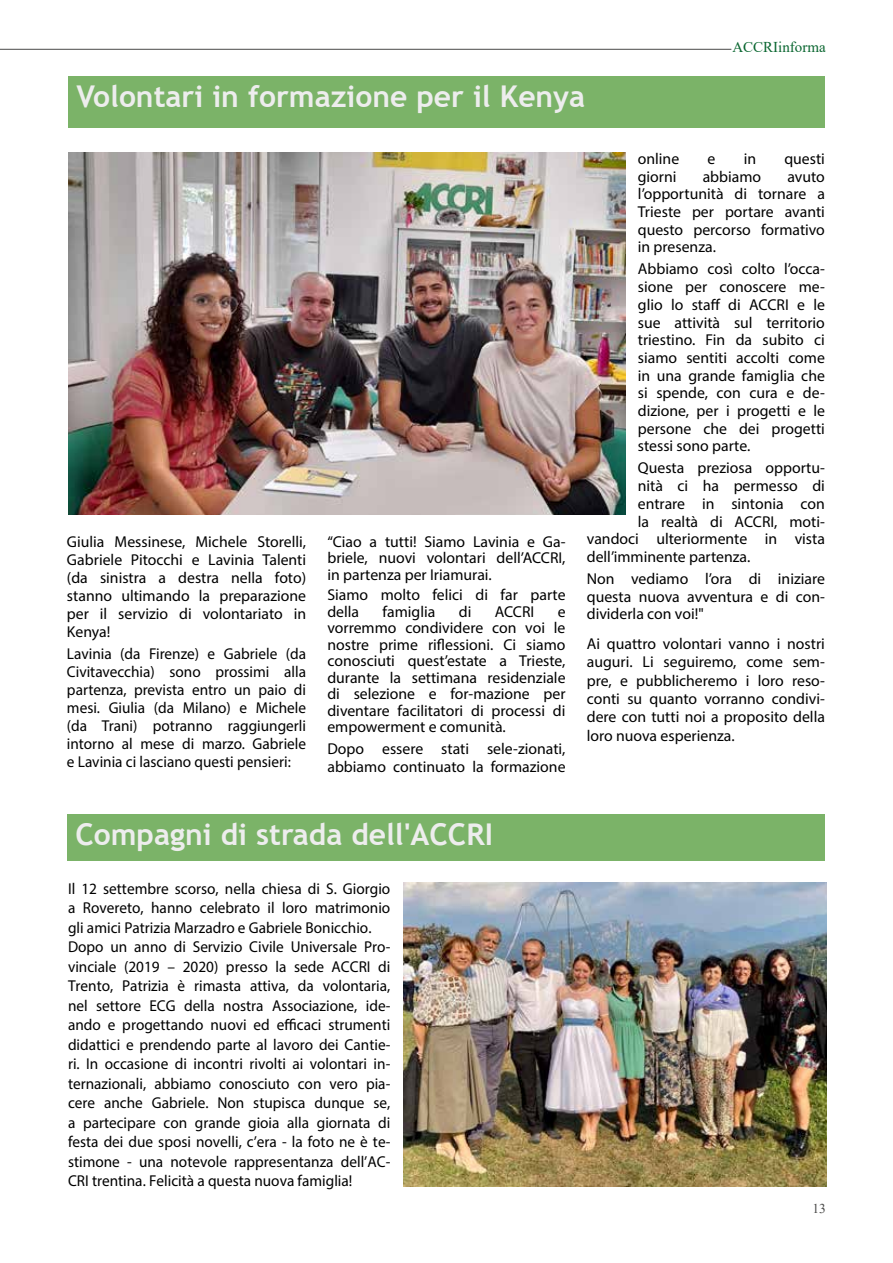
<style>
.page{position:relative;width:893px;height:1263px;background:#fff}
.page>*{position:absolute;margin:0;border:0;box-sizing:border-box;transform-origin:0 0}
.t1{font:700 30px "Trebuchet MS";color:#ededed}
.t2{font:15.75px/17.7px "Myriad Pro";color:#000;text-align:justify}
.t3{font:15px "Times New Roman";color:#0b6731}
.t4{font:13.5px "Times New Roman";color:#4a4a49}
</style>
<div class="page">
<div style="left:68px;top:77px;width:757px;height:51px;background:#7bb368"></div>
<img style="left:68px;top:152px;width:557px;height:362px">
<img style="left:403px;top:882px;width:423px;height:304px">
<div style="left:67px;top:814px;width:758px;height:46px;background:#7bb368"></div>
<hr style="left:0;top:49px;width:731px;height:1px;background:#4a4a49">
<h1 class="t1" style="left:77px;top:78px;width:510px">Volontari in formazione per il Kenya</h1>
<p class="t3" style="left:732px;top:37px;width:95px">ACCRIinforma</p>
<p class="t2" style="left:67px;top:532px;width:241px">Giulia Messinese, Michele Storelli, Gabriele Pitocchi e Lavinia Talenti (da sinistra a destra nella foto) stanno ultimando la preparazione per il servizio di volontariato in Kenya!</p>
<p class="t2" style="left:67px;top:644px;width:241px">Lavinia (da Firenze) e Gabriele (da Civitavecchia) sono prossimi alla partenza, prevista entro un paio di mesi. Giulia (da Milano) e Michele (da Trani) potranno raggiungerli intorno al mese di marzo. Gabriele e Lavinia ci lasciano questi pensieri:</p>
<p class="t2" style="left:327px;top:533px;width:240px;line-height:16.5px">“Ciao a tutti! Siamo Lavinia e Ga&shy;briele, nuovi volontari dell’ACCRI, in partenza per Iriamurai.</p>
<p class="t2" style="left:327px;top:586px;width:240px;line-height:16.5px">Siamo molto felici di far parte della</p>
<p class="t2" style="left:383px;top:602px;width:54px">famiglia</p>
<p class="t2" style="left:459px;top:602px;width:14px">di</p>
<p class="t2" style="left:495px;top:602px;width:41px">ACCRI</p>
<p class="t2" style="left:327px;top:603px;width:240px;line-height:16.5px;text-indent:230px">e vorremmo condividere con voi le nostre prime riflessioni. Ci siamo conosciuti quest’estate a Trieste, durante la settimana residenziale di selezione e for-mazione per diventare facilitatori di processi di empowerment e comunità.</p>
<p class="t2" style="left:327px;top:740px;width:240px">Dopo essere stati sele-zionati, abbiamo continuato la formazione</p>
<h1 class="t1" style="left:75px;top:815px;width:419px">Compagni di strada dell'ACCRI</h1>
<p class="t2" style="left:68px;top:879px;width:324px;line-height:19.5px;text-align:left">Il 12 settembre scorso, nella chiesa di S. Giorgio a Rovereto, hanno celebrato il loro matrimonio gli amici Patrizia Marzadro e Gabriele Bonicchio.<br>Dopo un anno di Servizio Civile Universale Pro&shy;vinciale (2019 – 2020) presso la sede ACCRI di Trento, Patrizia è rimasta attiva, da volontaria, nel settore ECG della nostra Associazione, ide&shy;ando e progettando nuovi ed efficaci strumenti didattici e prendendo parte al lavoro dei Cantie&shy;ri. In occasione di incontri rivolti ai volontari in&shy;ternazionali, abbiamo conosciuto con vero pia&shy;cere anche Gabriele. Non stupisca dunque se, a partecipare con grande gioia alla giornata di festa dei due sposi novelli, c’era - la foto ne è te&shy;stimone - una notevole rappresentanza dell’AC-CRI trentina. Felicità a questa nuova famiglia!</p>
<p class="t2" style="left:638px;top:150px;width:43px">online</p>
<p class="t2" style="left:707px;top:150px;width:9px">e</p>
<p class="t2" style="left:744px;top:150px;width:14px">in</p>
<p class="t2" style="left:784px;top:150px;width:42px">questi</p>
<p class="t2" style="left:638px;top:167px;width:40px">giorni</p>
<p class="t2" style="left:703px;top:167px;width:60px">abbiamo</p>
<p class="t2" style="left:638px;top:167px;width:189px;text-indent:150px">avuto l’opportunità di tornare a Trieste per portare avanti questo percorso formativo in presenza.</p>
<p class="t2" style="left:638px;top:260px;width:189px">Abbiamo così colto l’occa&shy;sione per conoscere me&shy;glio lo staff di ACCRI e le sue attività sul territorio triestino. Fin da subito ci siamo sentiti accolti come in una grande famiglia che si spende, con cura e de&shy;dizione, per i progetti e le persone che dei progetti stessi sono parte.</p>
<p class="t2" style="left:638px;top:459px;width:189px">Questa preziosa opportu-</p>
<p class="t2" style="left:638px;top:477px;width:189px">nità ci ha permesso di</p>
<p class="t2" style="left:638px;top:494px;width:189px">entrare in sintonia con</p>
<p class="t2" style="left:638px;top:512px;width:189px">la realtà di ACCRI, moti-</p>
<p class="t2" style="left:587px;top:530px;width:240px">vandoci ulteriormente in vista</p>
<p class="t2" style="left:587px;top:547px;width:165px">dell’imminente partenza.</p>
<p class="t2" style="left:587px;top:569px;width:240px">Non vediamo l’ora di iniziare questa nuova avventura e di con&shy;dividerla con voi!"</p>
<p class="t2" style="left:587px;top:634px;width:240px;line-height:18.3px">Ai quattro volontari vanno i nostri auguri. Li seguiremo, come sem&shy;pre, e pubblicheremo i loro reso&shy;conti su quanto vorranno condivi&shy;dere con tutti noi a proposito della loro nuova esperienza.</p>
<p class="t4" style="left:812px;top:1199px;width:15px">13</p>
</div>
